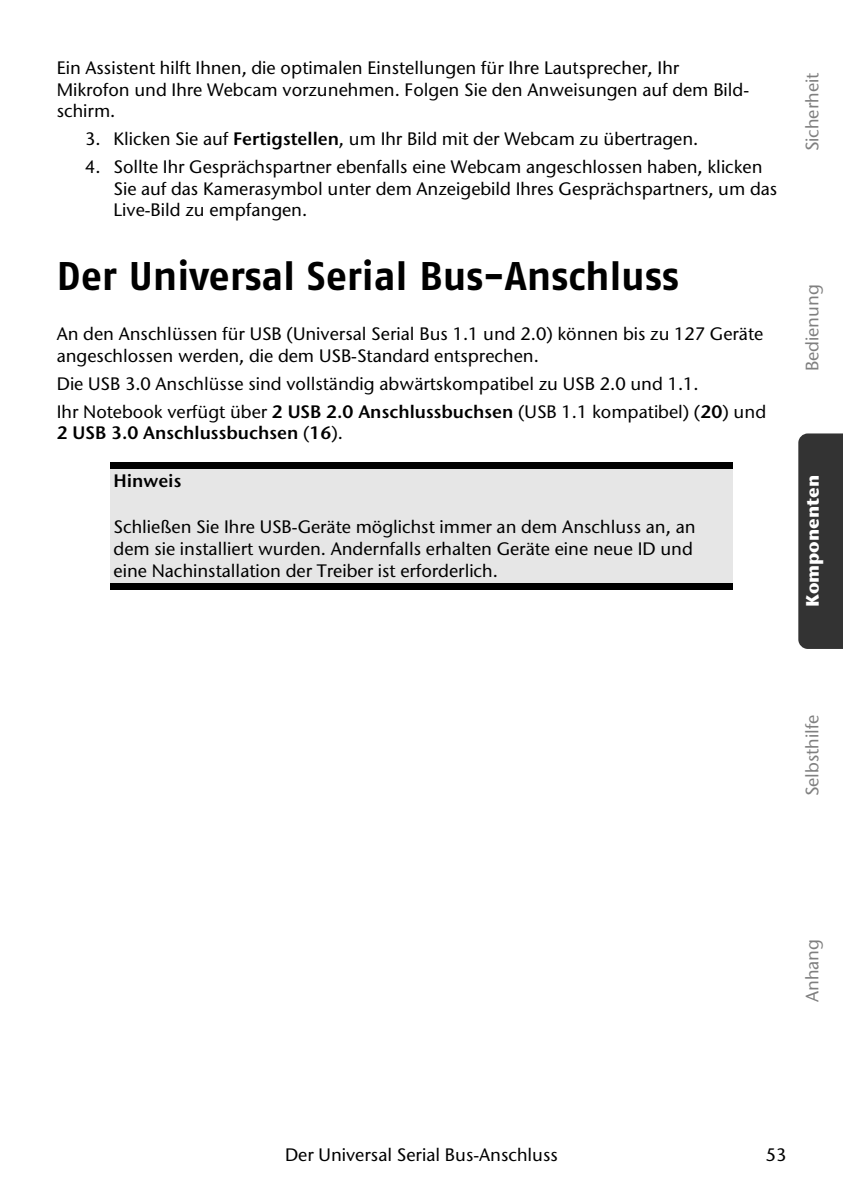
<style>
.page{position:relative;width:843px;height:1191px;background:#fff}
.page>*{position:absolute;margin:0;border:0;box-sizing:border-box;transform-origin:0 0}
.t1{font:700 40px "Medion MD";color:#000}
.t2{font:18px/21.8px "ITC Stone Sans";color:#000}
.t3{font:18px "ITC Stone Sans";color:#808080}
.t4{font:600 18px "ITC Stone Sans";color:#000}
.t5{font:700 18px "ITC Stone Sans";color:#fff}
.s1{font-weight:600}
.s2{font-weight:400}
</style>
<div class="page">
<div style="left:798px;top:433px;width:44px;height:216px;background:#333"></div>
<div style="left:110px;top:468px;width:622px;height:36px;background:#e6e6e6"></div>
<div style="left:110px;top:462px;width:622px;height:6px;background:#000"></div>
<div style="left:110px;top:504px;width:622px;height:34px;background:#e6e6e6"></div>
<div style="left:110px;top:538px;width:622px;height:21px;background:#e6e6e6"></div>
<div style="left:110px;top:559px;width:622px;height:24px;background:#e6e6e6"></div>
<div style="left:110px;top:583px;width:622px;height:6px;background:#000"></div>
<p class="t2" style="left:57px;top:58px;width:693px">Ein Assistent hilft Ihnen, die optimalen Einstellungen für Ihre Lautsprecher, Ihr<br>Mikrofon und Ihre Webcam vorzunehmen. Folgen Sie den Anweisungen auf dem Bild&shy;schirm.</p>
<p class="t2" style="left:85px;top:130px;width:614px">3. Klicken Sie auf <span class="s1">Fertigstellen</span>, um Ihr Bild mit der Webcam zu übertragen.</p>
<p class="t2" style="left:113px;top:158px;width:665px;text-indent:-28px">4. Sollte Ihr Gesprächspartner ebenfalls eine Webcam angeschlossen haben, klicken<br>Sie auf das Kamerasymbol unter dem Anzeigebild Ihres Gesprächspartners, um das<br>Live-Bild zu empfangen.</p>
<h1 class="t1" style="left:57px;top:261px;width:623px">Der Universal Serial Bus-Anschluss</h1>
<p class="t2" style="left:57px;top:325px;width:707px">An den Anschlüssen für USB (Universal Serial Bus 1.1 und 2.0) können bis zu 127 Geräte angeschlossen werden, die dem USB-Standard entsprechen.</p>
<p class="t2" style="left:57px;top:371px;width:710px;line-height:28px">Die USB 3.0 Anschlüsse sind vollständig abwärtskompatibel zu USB 2.0 und 1.1.<br>Ihr Notebook verfügt über <span class="s1">2 USB 2.0 Anschlussbuchsen</span> (USB 1.1 kompatibel) (<span class="s1">20</span>) und</p>
<p class="t4" style="left:57px;top:426px;width:287px">2 USB 3.0 Anschlussbuchsen <span class="s2">(</span>16<span class="s2">).</span></p>
<p class="t4" style="left:113px;top:474px;width:69px">Hinweis</p>
<p class="t2" style="left:113px;top:518px;width:583px">Schließen Sie Ihre USB-Geräte möglichst immer an dem Anschluss an, an dem sie installiert wurden. Andernfalls erhalten Geräte eine neue ID und eine Nachinstallation der Treiber ist erforderlich.</p>
<p class="t3" style="left:805px;top:151px;width:80px;rotate:-90deg">Sicherheit</p>
<p class="t3" style="left:805px;top:371px;width:88px;rotate:-90deg">Bedienung</p>
<p class="t5" style="left:805px;top:607px;width:134px;rotate:-90deg">Komponenten</p>
<p class="t3" style="left:805px;top:796px;width:83px;rotate:-90deg">Selbsthilfe</p>
<p class="t3" style="left:805px;top:1002px;width:64px;rotate:-90deg">Anhang</p>
<p class="t2" style="left:285px;top:1145px;width:274px">Der Universal Serial Bus-Anschluss</p>
<p class="t2" style="left:765px;top:1145px;width:22px">53</p>
</div>
